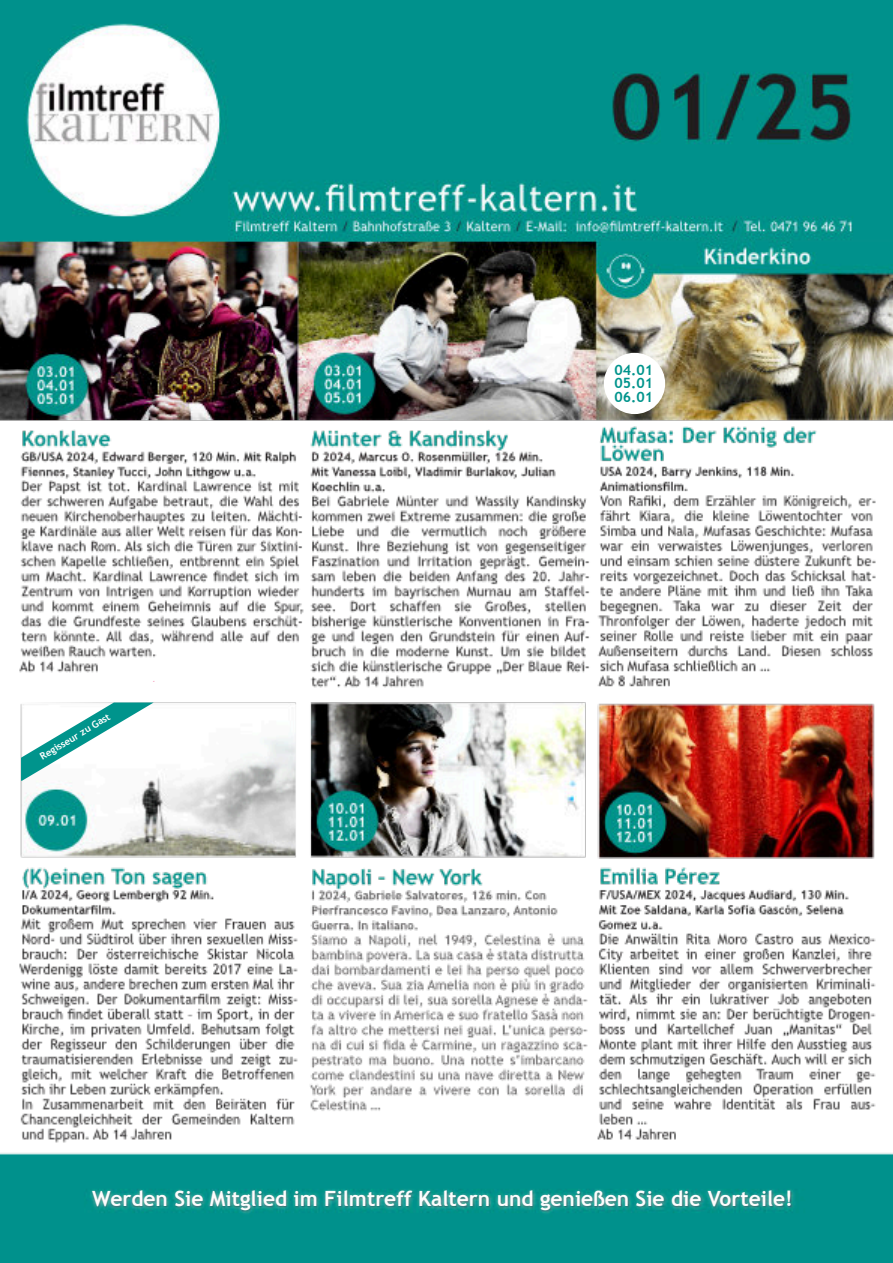
<style>
.page{position:relative;width:893px;height:1263px;background:#fff}
.page>*{position:absolute;margin:0;border:0;box-sizing:border-box;transform-origin:0 0}
.t1{font:700 21px "Trebuchet MS";color:#fdfdfd}
.t2{font:700 14.25px "Trebuchet MS";color:#00948c}
.t3{font:700 9.75px "Trebuchet MS";color:#fff}
</style>
<div class="page">
<img style="left:0;top:0;width:893px;height:1263px">
<svg style="left:21px;top:702px;width:133px;height:79px"></svg>
<div style="left:604px;top:353px;width:61px;height:61px;background:#fff;border-radius:50%"></div>
<p class="t3" style="left:39px;top:754px;width:81px;rotate:-31deg">Regisseur zu Gast</p>
<p class="t2" style="left:614px;top:364px;width:40px">04.01</p>
<p class="t2" style="left:614px;top:378px;width:40px">05.01</p>
<p class="t2" style="left:614px;top:391px;width:40px">06.01</p>
<p class="t1" style="left:92px;top:1191px;width:702px">Werden Sie Mitglied im Filmtreff Kaltern und genießen Sie die Vorteile!</p>
</div>
